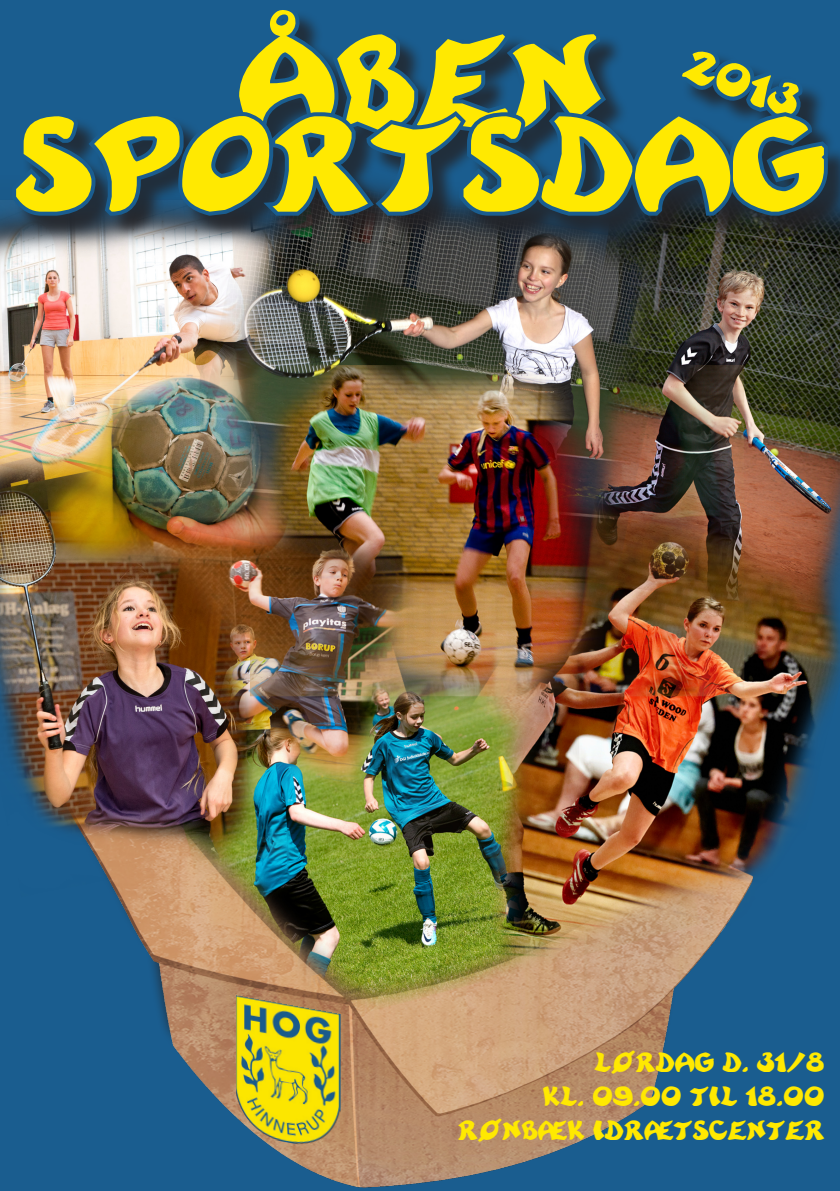
<style>
.page{position:relative;width:840px;height:1191px;background:#fff}
.page>*{position:absolute;margin:0;border:0;box-sizing:border-box;transform-origin:0 0}
.t1{font:136px "Rayman Adventures";color:#ffe901}
.t2{font:48px "Rayman Adventures";color:#ffe901}
.t3{font:28px "Rayman Adventures";color:#ffe901}
</style>
<div class="page">
<img style="left:0;top:17px;width:839px;height:1174px">
<div style="left:15px;top:9px;width:824px;height:409px;background:#231f20;opacity:.75"></div>
<svg style="left:8px;top:0;width:823px;height:220px;background:#1b4f76"></svg>
<img style="left:235px;top:995px;width:105px;height:156px">
<p class="t1" style="left:238px;top:7px;width:366px">ÅBEN</p>
<p class="t2" style="left:695px;top:38px;width:120px;rotate:20deg">2013</p>
<p class="t1" style="left:15px;top:89px;width:811px">SPORTSDAG</p>
<p class="t3" style="left:594px;top:1047px;width:232px">LØRDAG D. 31/8</p>
<p class="t3" style="left:542px;top:1080px;width:283px">KL. 09.00 TIL 18.00</p>
<p class="t3" style="left:457px;top:1114px;width:368px">RØNBÆK IDRÆTSCENTER</p>
</div>
